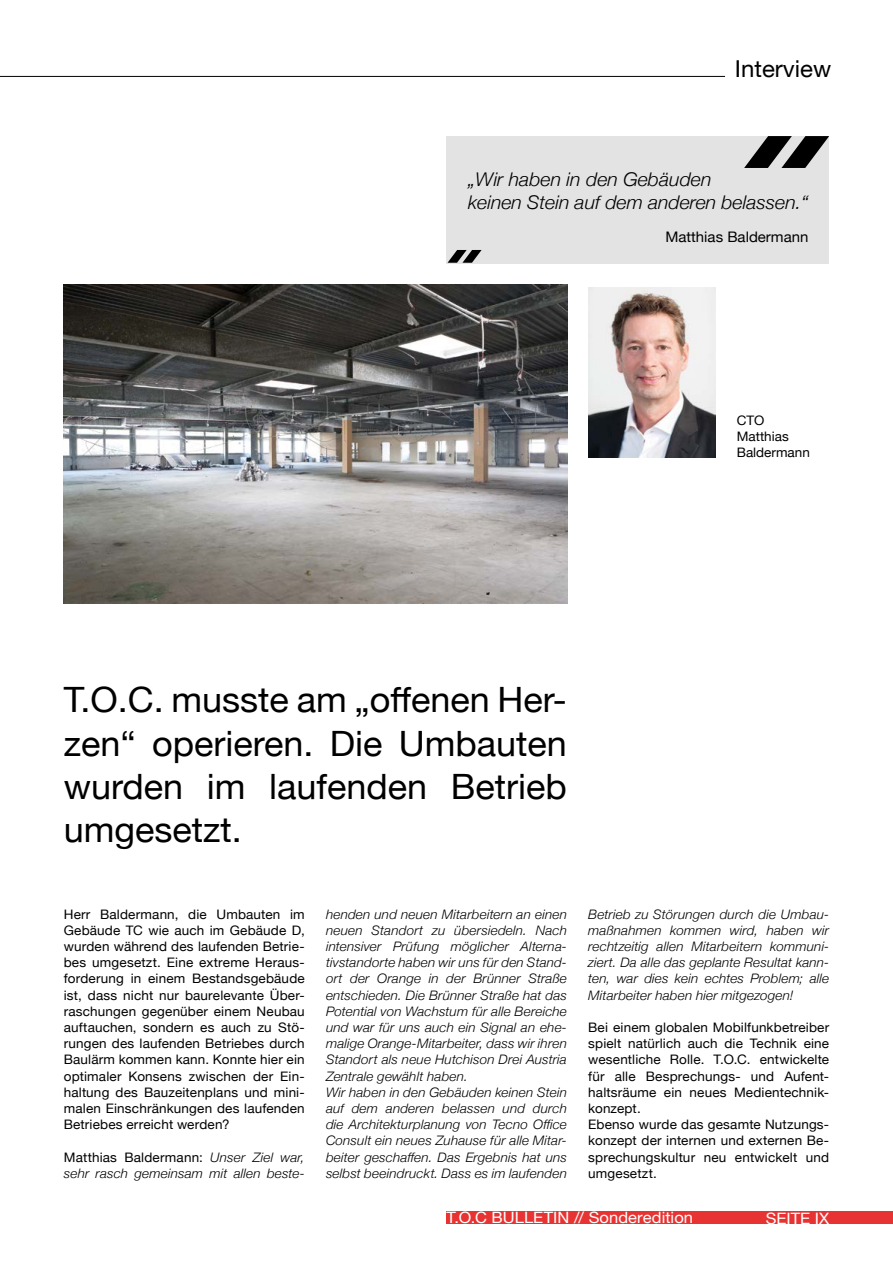
<style>
.page{position:relative;width:893px;height:1263px;background:#fff}
.page>*{position:absolute;margin:0;border:0;box-sizing:border-box;transform-origin:0 0}
.t1{font:34.95px/43.2px "Helvetica Neue";color:#000;text-align:justify}
.t2{font:23.25px "Helvetica Neue";color:#000}
.t3{font:italic 300 18.9px/23.4px "Helvetica Neue";color:#000}
.t4{font:15.6px "Helvetica Neue";letter-spacing:.005em;color:#fff;scale:1.05 1}
.t5{font:14.55px "Helvetica Neue";color:#000}
.t6{font:italic 300 13.05px/16.2px "Helvetica Neue";letter-spacing:.01em;color:#000}
.t7{font:13.05px/16.2px "Helvetica Neue";letter-spacing:.01em;color:#000}
.s1{font-weight:400;font-style:normal}
</style>
<div class="page">
<div style="left:446px;top:1211px;width:447px;height:13px;background:#e73433"></div>
<hr style="left:0;top:76px;width:725px;height:1px;background:#000">
<img style="left:588px;top:287px;width:128px;height:170px">
<div style="left:446px;top:136px;width:383px;height:128px;background:#e3e3e3"></div>
<svg style="left:744px;top:136px;width:85px;height:32px"></svg>
<svg style="left:448px;top:250px;width:34px;height:13px"></svg>
<img style="left:64px;top:285px;width:503px;height:319px">
<h2 class="t2" style="left:735px;top:52px;width:98px">Interview</h2>
<h3 class="t3" style="left:468px;top:166px;width:342px">„Wir haben in den Gebäuden<br>keinen Stein auf dem anderen belassen.“</h3>
<p class="t5" style="left:665px;top:227px;width:145px">Matthias Baldermann</p>
<h1 class="t1" style="left:64px;top:680px;width:505px">T.O.C. musste am „offenen Her&shy;zen“ operieren. Die Umbauten wurden im laufenden Betrieb umgesetzt.</h1>
<p class="t7" style="left:737px;top:413px;width:75px">CTO<br>Matthias<br>Baldermann</p>
<p class="t7" style="left:64px;top:907px;width:242px;text-align:justify">Herr Baldermann, die Umbauten im Gebäude TC wie auch im Gebäude D, wurden während des laufenden Betrie&shy;bes umgesetzt. Eine extreme Heraus&shy;forderung in einem Bestandsgebäude ist, dass nicht nur baurelevante Über&shy;raschungen gegenüber einem Neubau auftauchen, sondern es auch zu Stö&shy;rungen des laufenden Betriebes durch Baulärm kommen kann. Konnte hier ein optimaler Konsens zwischen der Ein&shy;haltung des Bauzeitenplans und mini&shy;malen Einschränkungen des laufenden Betriebes erreicht werden?</p>
<p class="t6" style="left:64px;top:1148px;width:242px"><span class="s1">Matthias Baldermann:</span> Unser Ziel war, sehr rasch gemeinsam mit allen beste-</p>
<p class="t6" style="left:326px;top:905px;width:242px">henden und neuen Mitarbeitern an einen neuen Standort zu übersiedeln. Nach intensiver Prüfung möglicher Alterna&shy;tivstandorte haben wir uns für den Stand&shy;ort der Orange in der Brünner Straße entschieden. Die Brünner Straße hat das Potential von Wachstum für alle Bereiche und war für uns auch ein Signal an ehe&shy;malige Orange-Mitarbeiter, dass wir ihren Standort als neue Hutchison Drei Austria Zentrale gewählt haben.<br>Wir haben in den Gebäuden keinen Stein auf dem anderen belassen und durch die Architekturplanung von Tecno Office Consult ein neues Zuhause für alle Mitar&shy;beiter geschaffen. Das Ergebnis hat uns selbst beeindruckt. Dass es im laufenden</p>
<p class="t6" style="left:588px;top:905px;width:242px;text-align:justify">Betrieb zu Störungen durch die Umbau&shy;maßnahmen kommen wird, haben wir rechtzeitig allen Mitarbeitern kommuni&shy;ziert. Da alle das geplante Resultat kann&shy;ten, war dies kein echtes Problem; alle Mitarbeiter haben hier mitgezogen!</p>
<p class="t7" style="left:588px;top:1020px;width:242px">Bei einem globalen Mobilfunkbetreiber spielt natürlich auch die Technik eine wesentliche Rolle. T.O.C. entwickelte für alle Besprechungs- und Aufent&shy;haltsräume ein neues Medientechnik&shy;konzept.<br>Ebenso wurde das gesamte Nutzungs&shy;konzept der internen und externen Be&shy;sprechungskultur neu entwickelt und umgesetzt.</p>
<p class="t4" style="left:446px;top:1206px;width:236px">T.O.C BULLETIN // Sonderedition</p>
<p class="t4" style="left:766px;top:1207px;width:62px">SEITE IX</p>
</div>
